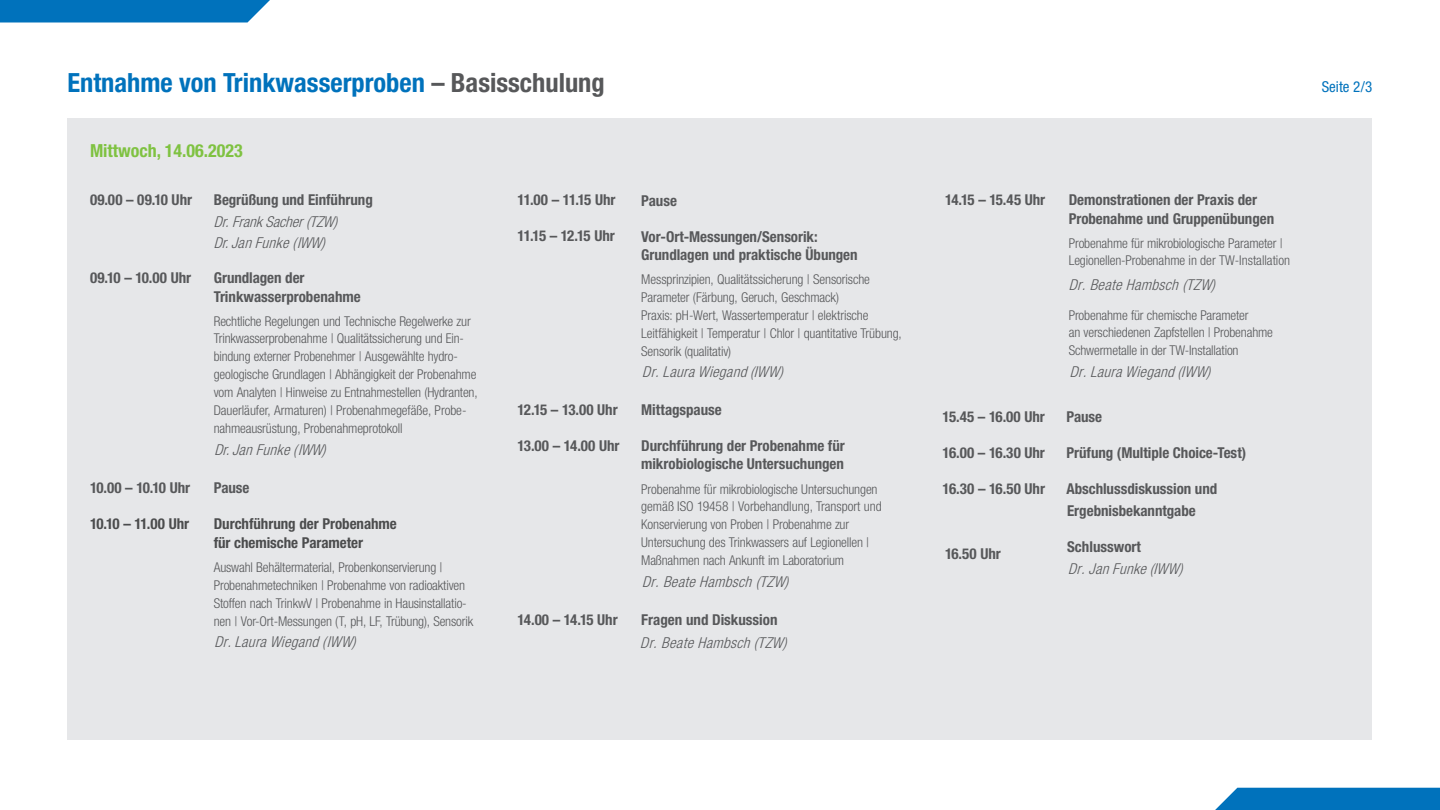
<style>
.page{position:relative;width:1440px;height:810px;background:#fff}
.page>*{position:absolute;margin:0;border:0;box-sizing:border-box;transform-origin:0 0}
.t1{font:700 condensed 26.47px "Helvetica Neue LT Pro";color:#0072bc}
.t2{font:700 condensed 18px "Helvetica Neue LT Pro";color:#7fc241}
.h5_neu{font:700 condensed 15px/18px "Helvetica Neue LT Pro";letter-spacing:-.005em;color:#57585a}
.h5_Name{font:italic 300 condensed 15px/20.3px "Helvetica Neue LT Pro";color:#57585a}
.h5_Name-2{font:700 condensed 15px/18px "Helvetica Neue LT Pro";letter-spacing:-.005em;color:#57585a}
.h5_neu-2{font:700 condensed 15px "Helvetica Neue LT Pro";letter-spacing:-.025em;color:#57585a}
.h5_neu-3{font:700 condensed 15px "Helvetica Neue LT Pro";letter-spacing:-.005em;color:#4b4c4d}
.h5_Name-3{font:700 condensed 15px "Helvetica Neue LT Pro";letter-spacing:-.005em;color:#4b4c4d}
.h5_neu-4{font:700 condensed 15px "Helvetica Neue LT Pro";letter-spacing:-.025em;color:#4b4c4d}
.h5_neu-5{font:700 condensed 15px "Helvetica Neue LT Pro";letter-spacing:-.05em;color:#57585a}
.t3{font:condensed 15px "Helvetica Neue LT Pro";color:#0072bc}
.h5_Name-4{font:300 condensed 13.5px/18px "Helvetica Neue LT Pro";letter-spacing:-.01em;color:#57585a}
.s1{color:#57585a}
.s2{font-weight:700;font-style:normal}
</style>
<div class="page">
<div style="left:68px;top:118px;width:1304px;height:622px;background:#e6e7e9"></div>
<div style="left:1215px;top:788px;width:225px;height:22px;background:#0072bc"></div>
<div style="left:0;top:0;width:270px;height:22px;background:#0072bc"></div>
<h2 class="t1" style="left:68px;top:66px;width:539px">Entnahme von Trinkwasserproben <span class="s1">– Basisschulung</span></h2>
<h2 class="t3" style="left:1322px;top:77px;width:52px">Seite 2/3</h2>
<h3 class="t2" style="left:90px;top:140px;width:154px">Mittwoch, 14.06.2023</h3>
<p class="h5_neu" style="left:90px;top:191px;width:104px">09.00 – 09.10 Uhr</p>
<p class="h5_neu" style="left:214px;top:191px;width:161px">Begrüßung und Einführung</p>
<p class="h5_Name" style="left:214px;top:212px;width:126px">Dr.FrankSacher(TZW)<br>Dr. Jan Funke (IWW)</p>
<p class="h5_neu" style="left:90px;top:269px;width:103px">09.10 – 10.00 Uhr</p>
<p class="h5_neu" style="left:214px;top:269px;width:92px">Grundlagen der</p>
<p class="h5_Name-2" style="left:214px;top:287px;width:149px">Trinkwasserprobenahme</p>
<p class="h5_Name-4" style="left:214px;top:312px;width:265px">Rechtliche Regelungen und Technische Regelwerke zur Trinkwasserprobenahme | Qualitätssicherung und Ein&shy;bindung externer Probenehmer | Ausgewählte hydro&shy;geologische Grundlagen | Abhängigkeit der Probenahme vom Analyten | Hinweise zu Entnahmestellen (Hydranten, Dauerläufer, Armaturen) | Probenahmegefäße, Probe&shy;nahmeausrüstung, Probenahmeprotokoll</p>
<p class="h5_Name" style="left:215px;top:440px;width:114px">Dr. Jan Funke (IWW)</p>
<p class="h5_neu-2" style="left:90px;top:479px;width:102px">10.00 – 10.10 Uhr</p>
<p class="h5_neu" style="left:214px;top:479px;width:37px">Pause</p>
<p class="h5_neu-4" style="left:90px;top:515px;width:101px">10.10 – 11.00 Uhr</p>
<p class="h5_neu-3" style="left:214px;top:515px;width:185px">Durchführung der Probenahme</p>
<p class="h5_Name-3" style="left:214px;top:533px;width:151px">für chemische Parameter</p>
<p class="h5_Name-4" style="left:214px;top:558px;width:261px">Auswahl Behältermaterial, Probenkonservierung | Probenahmetechniken | Probenahme von radioaktiven Stoffen nach TrinkwV | Probenahme in Hausinstallatio&shy;nen | Vor-Ort-Messungen (T, pH, LF, Trübung), Sensorik</p>
<p class="h5_Name" style="left:215px;top:632px;width:143px">Dr. Laura Wiegand (IWW)</p>
<p class="h5_neu-2" style="left:518px;top:191px;width:100px">11.00 – 11.15 Uhr</p>
<p class="h5_neu-5" style="left:518px;top:227px;width:99px">11.15 – 12.15 Uhr</p>
<p class="h5_Name-2" style="left:641px;top:191px;width:37px">Pause</p>
<p class="h5_Name-2" style="left:641px;top:227px;width:218px">Vor-Ort-Messungen/Sensorik:<br>Grundlagen und praktische Übungen</p>
<p class="h5_Name-4" style="left:641px;top:270px;width:262px">Messprinzipien, Qualitätssicherung | Sensorische Parameter (Färbung, Geruch, Geschmack)<br>Praxis: pH-Wert, Wassertemperatur | elektrische<br>Leit fähigkeit | Temperatur | Chlor | quantitative Trübung, Sensorik (qualitativ)</p>
<p class="h5_Name" style="left:642px;top:362px;width:143px">Dr. Laura Wiegand (IWW)</p>
<p class="h5_neu-2" style="left:518px;top:401px;width:102px">12.15 – 13.00 Uhr</p>
<p class="h5_neu" style="left:641px;top:401px;width:82px">Mittagspause</p>
<p class="h5_neu" style="left:518px;top:437px;width:104px">13.00 – 14.00 Uhr</p>
<p class="h5_neu" style="left:641px;top:437px;width:205px">Durchführung der Probenahme für mikrobiologische Untersuchungen</p>
<p class="h5_Name-4" style="left:641px;top:480px;width:242px">Probenahme für mikrobiologische Untersuchungen gemäß ISO 19458 | Vorbehandlung, Transport und Konservierung von Proben | Probenahme zur Untersuchung des Trinkwassers auf Legionellen | Maßnahmen nach Ankunft im Laboratorium</p>
<p class="h5_Name" style="left:642px;top:572px;width:149px">Dr. Beate Hambsch (TZW)</p>
<p class="h5_neu-2" style="left:518px;top:610px;width:102px">14.00 – 14.15 Uhr</p>
<p class="h5_neu" style="left:641px;top:610px;width:138px">Fragen und Diskussion</p>
<p class="h5_Name" style="left:640px;top:633px;width:149px">Dr. Beate Hambsch (TZW)</p>
<p class="h5_neu-2" style="left:945px;top:191px;width:102px">14.15 – 15.45 Uhr</p>
<p class="h5_neu" style="left:1069px;top:191px;width:190px">Demonstrationen der Praxis der</p>
<p class="h5_Name-2" style="left:1069px;top:209px;width:207px">Probenahme und Gruppenübungen</p>
<p class="h5_Name-4" style="left:1069px;top:234px;width:223px;line-height:17px">Probenahme für mikrobiologische Parameter |<br>Legionellen-Probenahme in der TW-Installation</p>
<p class="h5_Name" style="left:1069px;top:274px;width:149px">Dr.BeateHambsch(TZW)</p>
<p class="h5_Name-4" style="left:1069px;top:306px;width:206px;line-height:17.5px">Probenahme für chemische Parameter<br>an verschiedenen Zapfstellen | Probenahme<br>Schwermetalle in der TW-Installation</p>
<p class="h5_Name" style="left:1070px;top:362px;width:143px">Dr. Laura Wiegand (IWW)</p>
<p class="h5_neu" style="left:943px;top:408px;width:104px">15.45 – 16.00 Uhr</p>
<p class="h5_neu" style="left:1066px;top:408px;width:37px">Pause</p>
<p class="h5_neu" style="left:943px;top:444px;width:104px">16.00 – 16.30 Uhr</p>
<p class="h5_neu" style="left:1066px;top:444px;width:181px">Prüfung (Multiple Choice-Test)</p>
<p class="h5_neu" style="left:943px;top:480px;width:104px">16.30 – 16.50 Uhr</p>
<p class="h5_neu" style="left:1066px;top:478px;width:152px;line-height:22px">Abschlussdiskussion und<br>Ergebnisbekanntgabe</p>
<p class="h5_neu" style="left:945px;top:545px;width:57px">16.50 Uhr</p>
<p class="h5_Name" style="left:1067px;top:536px;width:118px;line-height:21.7px"><span class="s2">Schlusswort<br></span>Dr. Jan Funke (IWW)</p>
</div>
